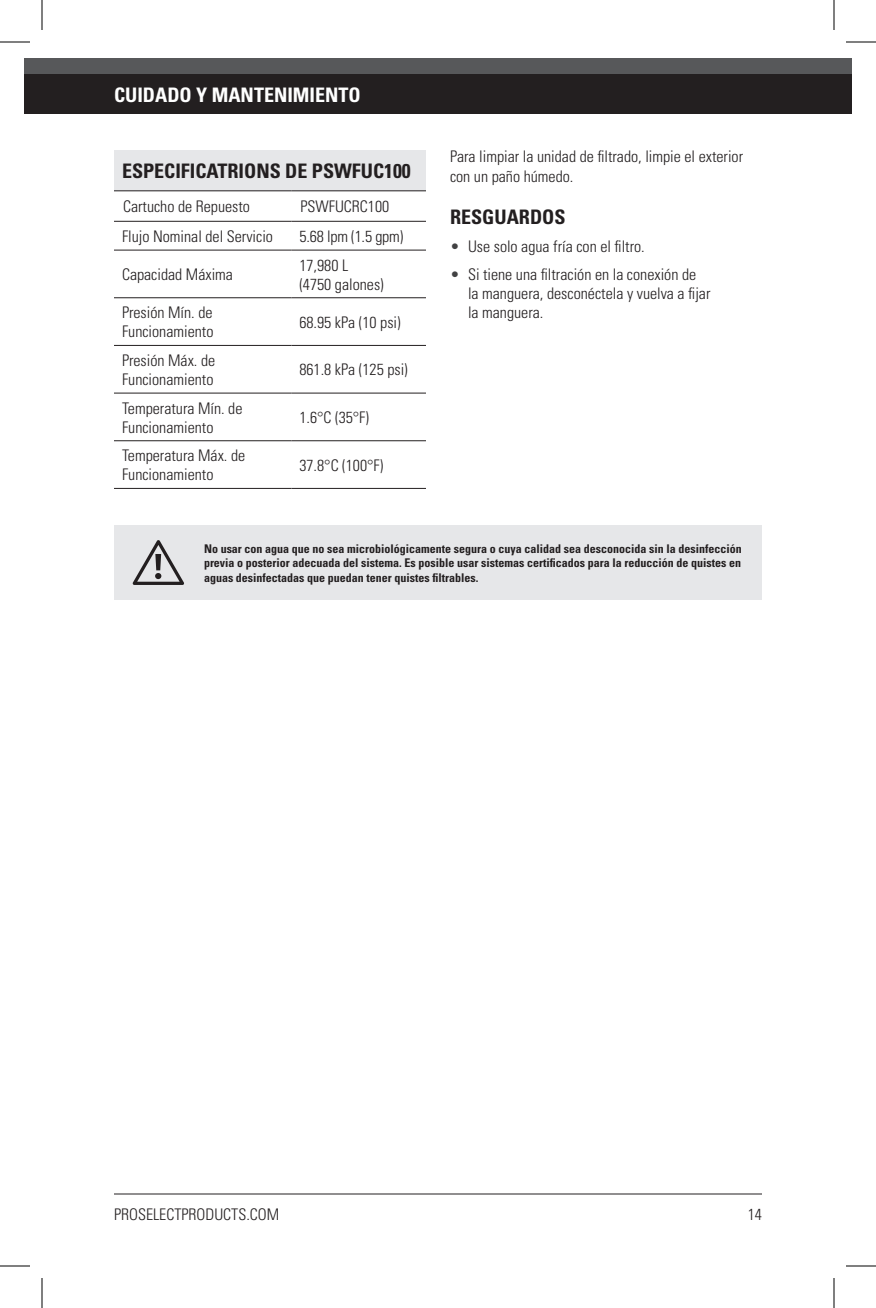
<style>
.page{position:relative;width:876px;height:1308px;background:#fff}
.page>*{position:absolute;margin:0;border:0;box-sizing:border-box;transform-origin:0 0}
.t1{font:700 condensed 20px "Univers";color:#231f20}
.t2{font:700 condensed 20px "Univers";color:#fff}
.t3{font:300 condensed 16px/19.2px "Univers";color:#231f20}
.t4{font:700 condensed 12px/14.4px "Univers";color:#231f20;text-align:justify}
.s1{color:#414243}
</style>
<div class="page">
<div style="left:24px;top:58px;width:828px;height:17px;background:#57585a"></div>
<div style="left:24px;top:74px;width:828px;height:40px;background:#231f20"></div>
<div style="left:114px;top:150px;width:312px;height:41px;background:#e6e7e9"></div>
<hr style="left:114px;top:221px;width:177px;height:1px;background:#231f20">
<hr style="left:291px;top:221px;width:135px;height:1px;background:#231f20">
<hr style="left:114px;top:250px;width:177px;height:1px;background:#231f20">
<hr style="left:291px;top:250px;width:135px;height:1px;background:#231f20">
<hr style="left:114px;top:297px;width:177px;height:1px;background:#231f20">
<hr style="left:291px;top:297px;width:135px;height:1px;background:#231f20">
<hr style="left:114px;top:345px;width:177px;height:1px;background:#231f20">
<hr style="left:291px;top:345px;width:135px;height:1px;background:#231f20">
<hr style="left:114px;top:393px;width:177px;height:1px;background:#231f20">
<hr style="left:291px;top:393px;width:135px;height:1px;background:#231f20">
<hr style="left:114px;top:440px;width:177px;height:1px;background:#231f20">
<hr style="left:291px;top:440px;width:135px;height:1px;background:#231f20">
<hr style="left:114px;top:488px;width:177px;height:1px;background:#231f20">
<hr style="left:291px;top:488px;width:135px;height:1px;background:#231f20">
<hr style="left:114px;top:190px;width:177px;height:1px;background:#231f20">
<hr style="left:291px;top:190px;width:135px;height:1px;background:#231f20">
<div style="left:114px;top:525px;width:648px;height:75px;background:#e6e7e9"></div>
<svg style="left:133px;top:540px;width:51px;height:45px"></svg>
<hr style="left:114px;top:1194px;width:648px;height:1px;background:#231f20">
<hr style="left:0;top:42px;width:30px;height:1px;background:#000">
<hr style="left:846px;top:42px;width:30px;height:1px;background:#000">
<hr style="left:0;top:1266px;width:30px;height:1px;background:#000">
<hr style="left:846px;top:1266px;width:30px;height:1px;background:#000">
<hr style="left:42px;top:0;width:1px;height:30px;background:#000">
<hr style="left:42px;top:1278px;width:1px;height:30px;background:#000">
<hr style="left:834px;top:0;width:1px;height:30px;background:#000">
<hr style="left:834px;top:1278px;width:1px;height:30px;background:#000">
<p class="t2" style="left:114px;top:82px;width:248px">CUIDADO Y MANTENIMIENTO</p>
<p class="t1" style="left:122px;top:159px;width:290px">ESPECIFICATRIONS DE PSWFUC100</p>
<p class="t3" style="left:123px;top:197px;width:129px">Cartucho de Repuesto</p>
<p class="t3" style="left:300px;top:197px;width:90px">PSWFUCRC100</p>
<p class="t3" style="left:122px;top:226px;width:153px">Flujo Nominal del Servicio</p>
<p class="t3" style="left:299px;top:226px;width:105px">5.68 lpm (1.5 gpm)</p>
<p class="t3" style="left:122px;top:265px;width:113px">Capacidad Máxima</p>
<p class="t3" style="left:299px;top:255px;width:86px">17,980 L (4750 galones)</p>
<p class="t3" style="left:122px;top:303px;width:93px">Presión Mín. de<br>Funcionamiento</p>
<p class="t3" style="left:299px;top:312px;width:103px">68.95 kPa (10 psi)</p>
<p class="t3" style="left:122px;top:350px;width:95px">Presión Máx. de<br>Funcionamiento</p>
<p class="t3" style="left:299px;top:360px;width:110px">861.8 kPa (125 psi)</p>
<p class="t3" style="left:122px;top:398px;width:122px">Temperatura Mín. de<br>Funcionamiento</p>
<p class="t3" style="left:299px;top:408px;width:71px">1.6°C (35°F)</p>
<p class="t3" style="left:122px;top:446px;width:125px">Temperatura Máx. de<br>Funcionamiento</p>
<p class="t3" style="left:299px;top:455px;width:85px">37.8°C (100°F)</p>
<p class="t3" style="left:450px;top:147px;width:295px">Para limpiar la unidad de filtrado, limpie el exterior con un paño húmedo.</p>
<p class="t1" style="left:450px;top:204px;width:117px">RESGUARDOS</p>
<p class="t3" style="left:450px;top:236px;width:196px"><span class="s1">•</span> Use solo agua fría con el filtro.</p>
<p class="t3" style="left:468px;top:265px;width:244px;text-indent:-18px"><span class="s1">•</span> Si tiene una filtración en la conexión de la manguera, desconéctela y vuelva a fijar la manguera.</p>
<p class="t4" style="left:204px;top:541px;width:539px">No usar con agua que no sea microbiológicamente segura o cuya calidad sea desconocida sin la desinfección previa o posterior adecuada del sistema. Es posible usar sistemas certificados para la reducción de quistes en aguas desinfectadas que puedan tener quistes filtrables.</p>
<p class="t3" style="left:114px;top:1204px;width:167px">PROSELECTPRODUCTS.COM</p>
<p class="t3" style="left:748px;top:1204px;width:16px">14</p>
</div>
